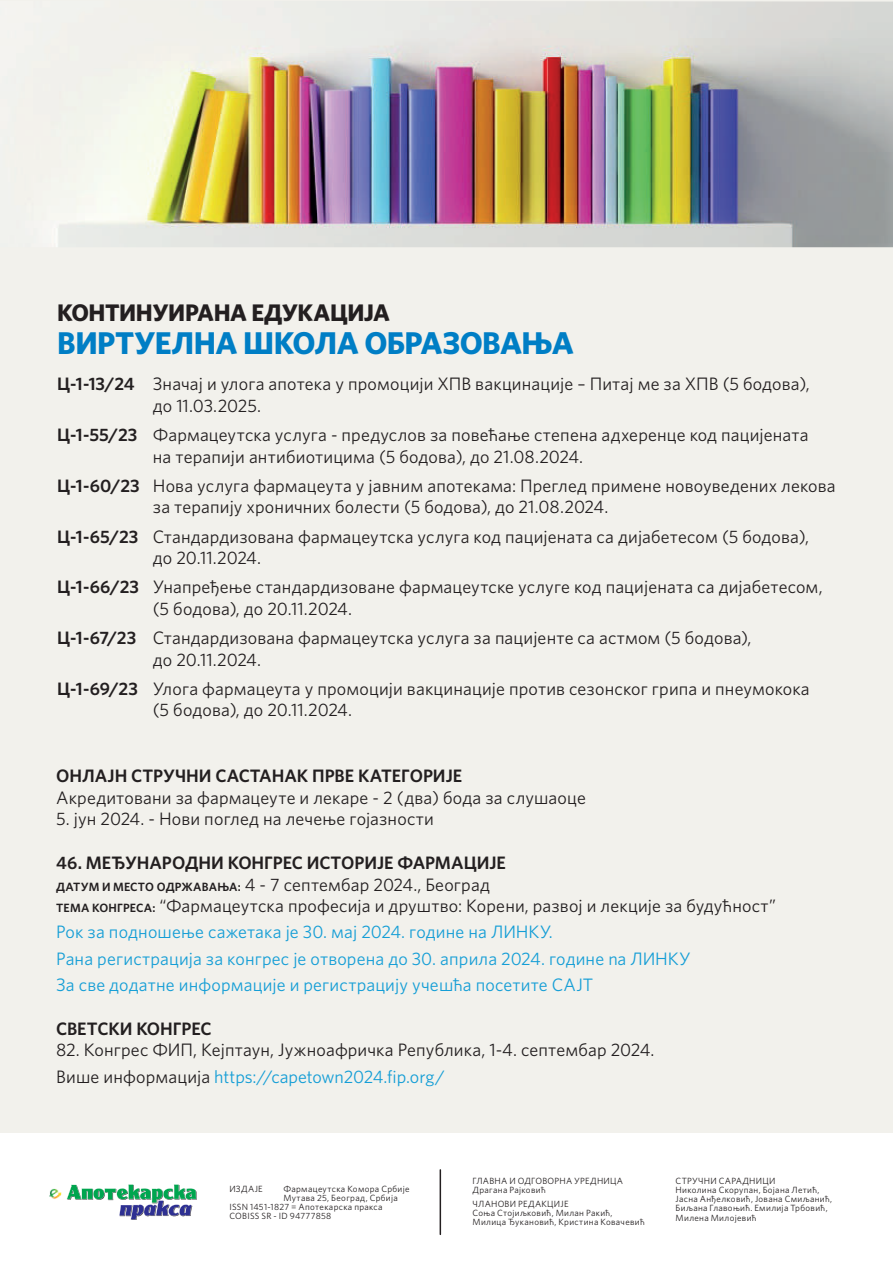
<style>
.page{position:relative;width:893px;height:1263px;background:#fff}
.page>*{position:absolute;margin:0;border:0;box-sizing:border-box;transform-origin:0 0}
.t1{font:700 31.5px "Whitney";letter-spacing:-.02em;color:#007ec5}
.t2{font:700 24px "Whitney";letter-spacing:-.015em;color:#231f20}
.t3{font:18px/21.6px "Whitney";letter-spacing:.01em;color:#231f20}
.t4{font:18px/26.1px "Whitney";letter-spacing:.01em;color:#159ed6}
.t5{font:600 18px "Whitney";color:#231f20}
.t6{font:9px/9px "Whitney";letter-spacing:.035em;color:#231f20}
.s1{font-weight:600}
.s2{font-weight:600;font-size:12px}
.s3{color:#159ed6}
</style>
<div class="page">
<div style="left:0;top:0;width:893px;height:1132px;background:#f2f1ec"></div>
<img style="left:53px;top:1px;width:840px;height:246px">
<hr style="left:440px;top:1170px;width:1px;height:64px;background:#231f20">
<svg style="left:67px;top:1184px;width:130px;height:36px"></svg>
<img style="left:49px;top:1188px;width:13px;height:11px">
<h2 class="t2" style="left:57px;top:296px;width:334px">КОНТИНУИРАНА ЕДУКАЦИЈА</h2>
<h1 class="t1" style="left:57px;top:322px;width:518px">ВИРТУЕЛНА ШКОЛА ОБРАЗОВАЊА</h1>
<p class="t3" style="left:153px;top:373px;width:658px;text-indent:-96px"><span class="s1">Ц-1-13/24</span> Значај и улога апотека у промоцији ХПВ вакцинације – Питај ме за ХПВ (5 бодова), до 11.03.2025.</p>
<p class="t3" style="left:153px;top:424px;width:657px;text-indent:-96px"><span class="s1">Ц-1-55/23</span> Фармацеутска услуга - предуслов за повећање степена адхеренце код пацијената на терапији антибиотицима (5 бодова), до 21.08.2024.</p>
<p class="t3" style="left:153px;top:474px;width:684px;text-indent:-96px"><span class="s1">Ц-1-60/23</span> Нова услуга фармацеута у јавним апотекама: Преглед примене новоуведених лекова за терапију хроничних болести (5 бодова), до 21.08.2024.</p>
<p class="t3" style="left:153px;top:525px;width:658px;text-indent:-96px"><span class="s1">Ц-1-65/23</span> Стандардизована фармацеутска услуга код пацијената са дијабетесом (5 бодова), до 20.11.2024.</p>
<p class="t3" style="left:153px;top:576px;width:671px;text-indent:-96px"><span class="s1">Ц-1-66/23</span> Унапређење стандардизоване фармацеутске услуге код пацијената са дијабетесом, (5 бодова), до 20.11.2024.</p>
<p class="t3" style="left:153px;top:626px;width:600px;text-indent:-96px"><span class="s1">Ц-1-67/23</span> Стандардизована фармацеутска услуга за пацијенте са астмом (5 бодова), до 20.11.2024.</p>
<p class="t3" style="left:153px;top:677px;width:658px;text-indent:-96px"><span class="s1">Ц-1-69/23</span> Улога фармацеута у промоцији вакцинације против сезонског грипа и пнеумокока (5 бодова), до 20.11.2024.</p>
<p class="t5" style="left:56px;top:764px;width:407px">ОНЛАЈН СТРУЧНИ САСТАНАК ПРВЕ КАТЕГОРИЈЕ</p>
<p class="t3" style="left:56px;top:786px;width:531px">Aкредитовани за фармацеуте и лекаре - 2 (два) бода за слушаоце</p>
<p class="t3" style="left:56px;top:808px;width:379px">5. јун 2024. - Нови поглед на лечење гојазности</p>
<p class="t3" style="left:56px;top:852px;width:721px"><span class="s1">46. МЕЂУНАРОДНИ КОНГРЕС ИСТОРИЈЕ ФАРМАЦИЈЕ<br></span><span class="s2">ДАТУМ И МЕСТО ОДРЖАВАЊА:</span> 4 - 7 септембар 2024., Београд<br><span class="s2">ТЕМА КОНГРЕСА:</span> “Фармацеутска професија и друштво: Корени, развој и лекције за будућност”</p>
<p class="t4" style="left:56px;top:919px;width:636px">Рок за подношење сажетака је 30. мај 2024. године на ЛИНКУ.<br>Рана регистрација за конгрес је отворена до 30. априла 2024. године na ЛИНКУ<br>За све додатне информације и регистрацију учешћа посетите САЈТ</p>
<p class="t5" style="left:56px;top:1016px;width:157px">СВЕТСКИ КОНГРЕС</p>
<p class="t3" style="left:56px;top:1037px;width:600px;line-height:26.1px">82. Конгрес ФИП, Кејптаун, Јужноафричка Република, 1-4. септембар 2024.<br>Више информација <span class="s3">https://capetown2024.fip.org/</span></p>
<p class="t6" style="left:229px;top:1184px;width:35px">ИЗДАЈЕ</p>
<p class="t6" style="left:283px;top:1184px;width:128px">Фармацеутска Комора Србије</p>
<p class="t6" style="left:283px;top:1193px;width:116px">Мутава 25, Београд, Србија</p>
<p class="t6" style="left:229px;top:1202px;width:155px">ISSN 1451-1827 = Aпотекарска пракса</p>
<p class="t6" style="left:229px;top:1211px;width:103px">COBISS SR - ID 94777858</p>
<p class="t6" style="left:473px;top:1176px;width:152px">ГЛАВНА И ОДГОВОРНА УРЕДНИЦА<br>Драгана Рајковић</p>
<p class="t6" style="left:473px;top:1199px;width:174px">ЧЛАНОВИ РЕДАКЦИЈЕ<br>Соња Стојиљковић, Милан Ракић,<br>Милица Ђукановић, Кристина Ковачевић</p>
<p class="t6" style="left:676px;top:1176px;width:158px">СТРУЧНИ САРАДНИЦИ<br>Николина Скорупан, Бојана Летић,<br>Јасна Анђелковић, Јована Смиљанић,<br>Биљана Главоњић. Емилија Трбовић,<br>Милена Милојевић</p>
</div>
